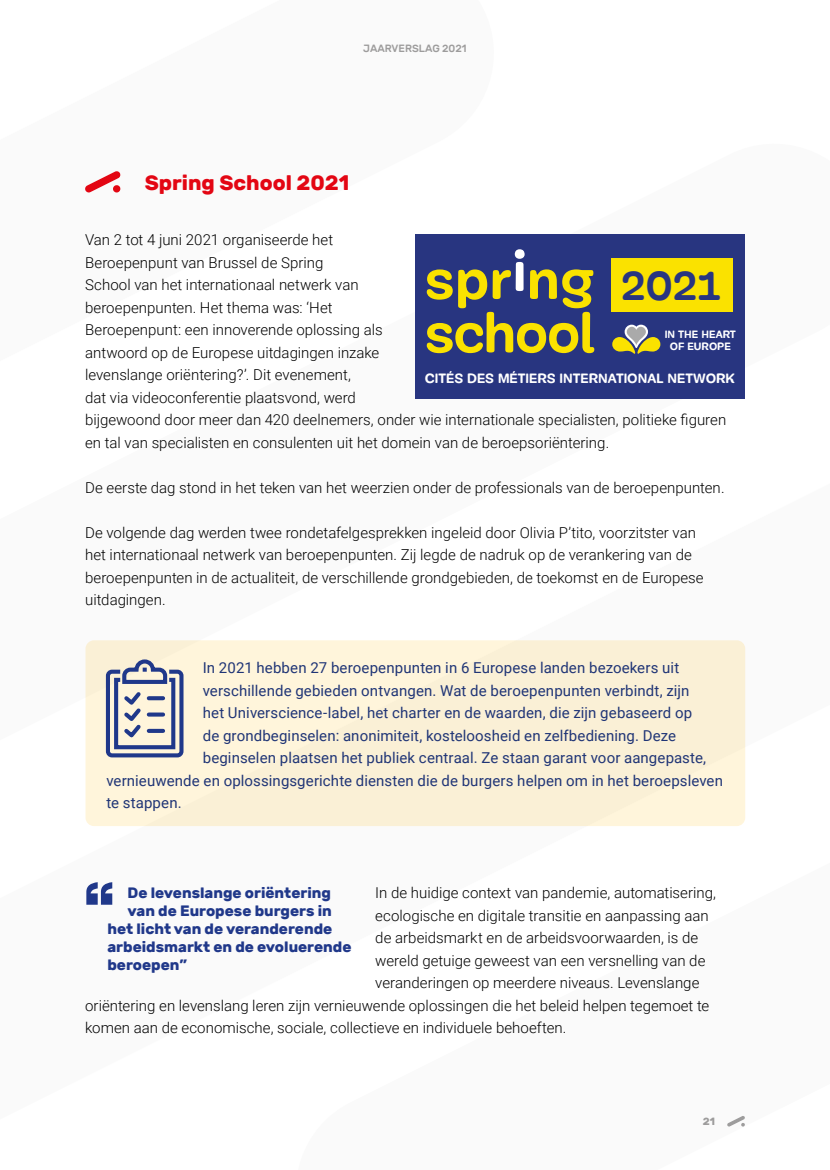
<style>
.page{position:relative;width:830px;height:1170px;background:#fff}
.page>*{position:absolute;margin:0;border:0;box-sizing:border-box;transform-origin:0 0}
.t1{font:700 75.6px "Telugu Sangam MN";color:#20388a}
.t2{font:700 55.8px/53.4px "Mija";letter-spacing:.015em;color:#fae200}
.t3{font:700 41.85px "Mija";color:#283580}
.t4{font:700 21px "Rubik";color:#e30613}
.t5{font:300 15px/22.5px "Roboto";color:#000}
.t6{font:15px "Roboto";letter-spacing:.01em;color:#20388a}
.t7{font:700 15px "Rubik";color:#20388a}
.t8{font:700 13.95px "Mija";color:#fff}
.t9{font:700 10.95px/12.6px "Mija";color:#fff;text-align:center}
.t10{font:500 10.5px "Rubik";color:#9d9c9c}
.t11{font:700 10.5px "Rubik";color:#9d9c9c}
.s1{color:#fff}
</style>
<div class="page">
<svg style="left:727px;top:1116px;width:17px;height:10px"></svg>
<svg style="left:85px;top:171px;width:36px;height:21px"></svg>
<div style="left:415px;top:234px;width:329px;height:165px;background:#283580"></div>
<div style="left:611px;top:259px;width:121px;height:53px;background:#fae200"></div>
<svg style="left:612px;top:324px;width:48px;height:30px"></svg>
<div style="left:85px;top:640px;width:659px;height:186px;background:#fff5db;border-radius:9px"></div>
<svg style="left:105px;top:659px;width:79px;height:99px"></svg>
<p class="t10" style="left:363px;top:43px;width:105px">JAARVERSLAG 2021</p>
<h3 class="t4" style="left:145px;top:170px;width:206px">Spring School 2021</h3>
<p class="t5" style="left:85px;top:228px;width:642px">Van 2 tot 4 juni 2021 organiseerde het<br>Beroepenpunt van Brussel de Spring<br>School van het internationaal netwerk van<br>beroepenpunten. Het thema was: ‘Het<br>Beroepenpunt: een innoverende oplossing als<br>antwoord op de Europese uitdagingen inzake<br>levenslange oriëntering?’. Dit evenement,<br>dat via videoconferentie plaatsvond, werd<br>bijgewoond door meer dan 420 deelnemers, onder wie internationale specialisten, politieke figuren en tal van specialisten en consulenten uit het domein van de beroepsoriëntering.</p>
<p class="t5" style="left:85px;top:475px;width:640px">De eerste dag stond in het teken van het weerzien onder de professionals van de beroepenpunten.</p>
<p class="t5" style="left:85px;top:520px;width:619px">De volgende dag werden twee rondetafelgesprekken ingeleid door Olivia P’tito, voorzitster van het internationaal netwerk van beroepenpunten. Zij legde de nadruk op de verankering van de beroepenpunten in de actualiteit, de verschillende grondgebieden, de toekomst en de Europese uitdagingen.</p>
<h2 class="t2" style="left:425px;top:254px;width:170px">spr<span class="s1">i</span>ng school</h2>
<p class="t8" style="left:425px;top:370px;width:311px">CITÉS DES MÉTIERS INTERNATIONAL NETWORK</p>
<h3 class="t3" style="left:621px;top:263px;width:102px">2021</h3>
<p class="t9" style="left:664px;top:328px;width:73px">IN THE HEART<br>OF EUROPE</p>
<p class="t6" style="left:203px;top:657px;width:478px">In 2021 hebben 27 beroepenpunten in 6 Europese landen bezoekers uit</p>
<p class="t6" style="left:203px;top:679px;width:488px">verschillende gebieden ontvangen. Wat de beroepenpunten verbindt, zijn</p>
<p class="t6" style="left:203px;top:702px;width:490px">het Universcience-label, het charter en de waarden, die zijn gebaseerd op</p>
<p class="t6" style="left:203px;top:724px;width:474px">de grondbeginselen: anonimiteit, kosteloosheid en zelfbediening. Deze</p>
<p class="t6" style="left:203px;top:747px;width:504px">beginselen plaatsen het publiek centraal. Ze staan garant voor aangepaste,</p>
<p class="t6" style="left:106px;top:769px;width:617px">vernieuwende en oplossingsgerichte diensten die de burgers helpen om in het beroepsleven</p>
<p class="t6" style="left:106px;top:792px;width:77px">te stappen.</p>
<h1 class="t1" style="left:85px;top:868px;width:30px">“</h1>
<p class="t7" style="left:127px;top:884px;width:205px">De levenslange oriëntering</p>
<p class="t7" style="left:127px;top:902px;width:206px">van de Europese burgers in</p>
<p class="t7" style="left:107px;top:920px;width:226px">het licht van de veranderende</p>
<p class="t7" style="left:107px;top:938px;width:245px">arbeidsmarkt en de evoluerende</p>
<p class="t7" style="left:107px;top:956px;width:81px">beroepen”</p>
<p class="t5" style="left:375px;top:880px;width:342px">In de huidige context van pandemie, automatisering,</p>
<p class="t5" style="left:375px;top:903px;width:335px">ecologische en digitale transitie en aanpassing aan</p>
<p class="t5" style="left:375px;top:925px;width:324px">de arbeidsmarkt en de arbeidsvoorwaarden, is de</p>
<p class="t5" style="left:375px;top:948px;width:331px">wereld getuige geweest van een versnelling van de</p>
<p class="t5" style="left:375px;top:970px;width:325px">veranderingen op meerdere niveaus. Levenslange</p>
<p class="t5" style="left:85px;top:993px;width:625px">oriëntering en levenslang leren zijn vernieuwende oplossingen die het beleid helpen tegemoet te</p>
<p class="t5" style="left:85px;top:1015px;width:482px">komen aan de economische, sociale, collectieve en individuele behoeften.</p>
<p class="t11" style="left:702px;top:1115px;width:14px">21</p>
</div>
